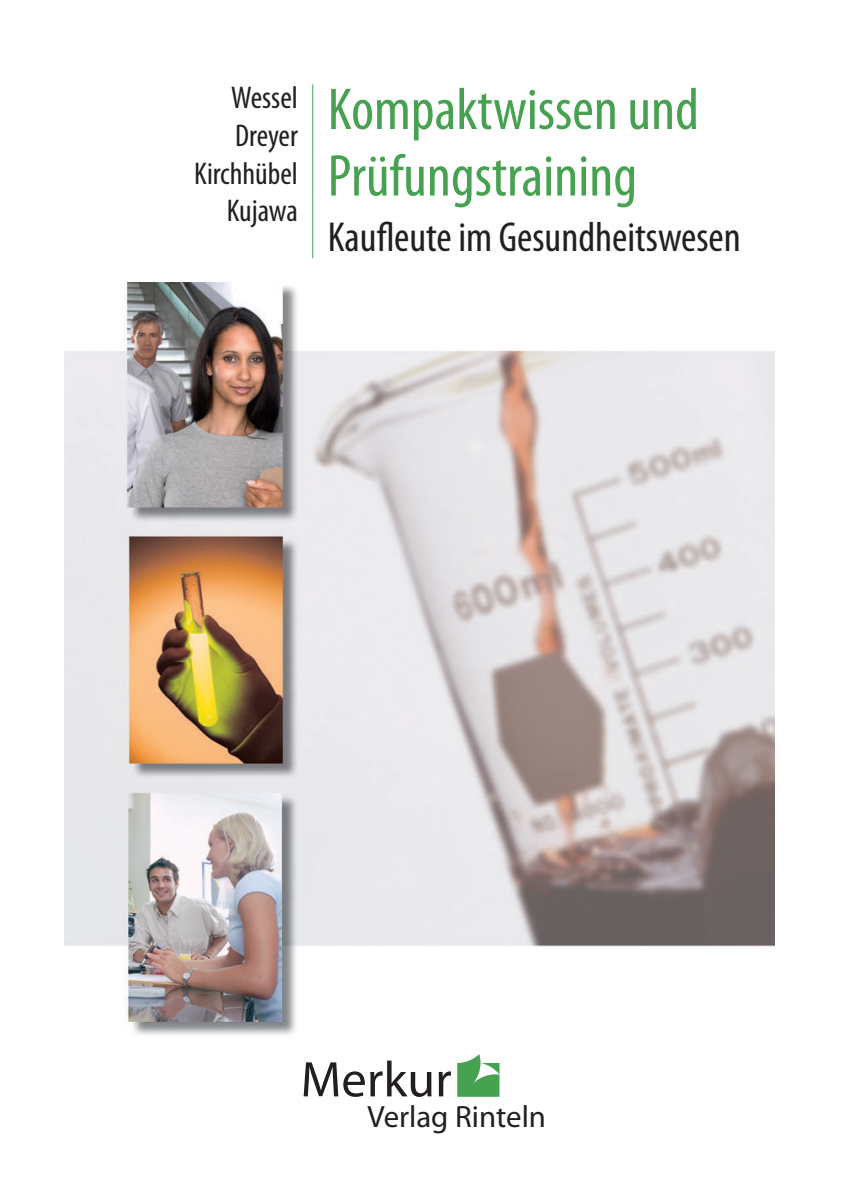
<style>
.page{position:relative;width:844px;height:1191px;background:#fff}
.page>*{position:absolute;margin:0;border:0;box-sizing:border-box;transform-origin:0 0}
.t1{font:condensed 59.5px/66.5px "Myriad Pro";color:#46a250}
.t2{font:50.4px "Myriad Pro";letter-spacing:.005em;color:#231f20}
.t3{font:condensed 42px "Myriad Pro";color:#231f20}
.t4{font:condensed 31.5px/37.8px "Myriad Pro";color:#231f20;text-align:right}
.t5{font:30.8px "Myriad Pro";color:#231f20}
</style>
<div class="page">
<hr style="left:312px;top:84px;width:1px;height:174px;background:#46a250">
<svg style="left:457px;top:1054px;width:42px;height:42px"></svg>
<img style="left:64px;top:283px;width:710px;height:752px">
<p class="t4" style="left:194px;top:81px;width:105px">Wessel<br>Dreyer<br>Kirchhübel<br>Kujawa</p>
<p class="t1" style="left:327px;top:80px;width:372px">Kompaktwissen und<br>Prüfungstraining</p>
<p class="t3" style="left:327px;top:221px;width:414px">Kaufleute im Gesundheitswesen</p>
<p class="t2" style="left:300px;top:1049px;width:152px">Merkur</p>
<p class="t5" style="left:367px;top:1098px;width:180px">Verlag Rinteln</p>
</div>
